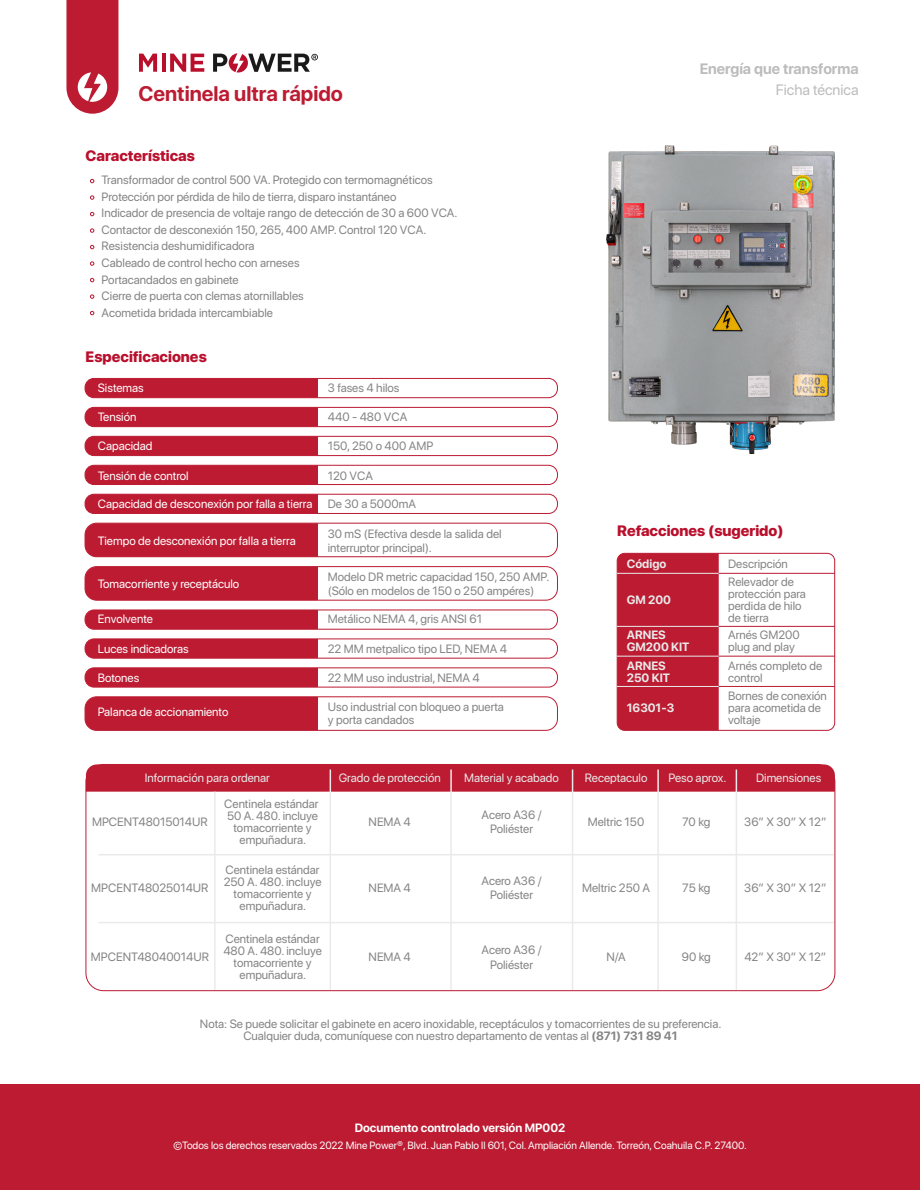
<style>
.page{position:relative;width:920px;height:1190px;background:#fff}
.page>*{position:absolute;margin:0;border:0;box-sizing:border-box;transform-origin:0 0}
.t1{font:700 21px "SF Pro Display";color:#bc1b32}
.t2{font:800 15px "SF Pro Display";color:#ba0f2c}
.t3{font:700 15px "SF Pro Display";color:#bcbcbc}
.t4{font:15px "SF Pro Display";color:#bcbcbc}
.t5{font:12px/12px "SF Pro Display";color:#848484}
.t6{font:12px "SF Pro Display";color:#fff}
.t7{font:12px "SF Pro Display";color:#eaeaea}
.t8{font:700 12px/12px "SF Pro Display";color:#eaeaea}
.t9{font:700 12px "SF Pro Display";color:#fff}
.t10{font:10.5px "SF Pro Display";color:#fff}
.s1{font-weight:700}
</style>
<div class="page">
<div style="left:0;top:1084px;width:919px;height:106px;background:#bc1b32"></div>
<svg style="left:139px;top:54px;width:18px;height:18px"></svg>
<hr style="left:162px;top:54px;width:4px;height:18px;background:#ba0f2c">
<svg style="left:170px;top:54px;width:34px;height:18px"></svg>
<svg style="left:213px;top:53px;width:105px;height:19px"></svg>
<svg style="left:66px;top:0;width:52px;height:114px;background:#c53b4e"></svg>
<img style="left:606px;top:145px;width:228px;height:309px">
<div style="left:85px;top:494px;width:473px;height:20px;border:1px solid #bc1b32;border-radius:9px"></div>
<div style="left:85px;top:494px;width:233px;height:19px;background:#bc1b32"></div>
<div style="left:85px;top:378px;width:473px;height:20px;border:1px solid #bc1b32;border-radius:9px"></div>
<div style="left:85px;top:566px;width:473px;height:34px;border:1px solid #bc1b32;border-radius:12px"></div>
<div style="left:85px;top:378px;width:233px;height:20px;background:#bc1b32"></div>
<div style="left:85px;top:407px;width:473px;height:20px;border:1px solid #bc1b32;border-radius:9px"></div>
<div style="left:85px;top:407px;width:233px;height:19px;background:#bc1b32"></div>
<div style="left:85px;top:436px;width:473px;height:20px;border:1px solid #bc1b32;border-radius:9px"></div>
<div style="left:85px;top:436px;width:233px;height:19px;background:#bc1b32"></div>
<div style="left:85px;top:465px;width:473px;height:20px;border:1px solid #bc1b32;border-radius:9px"></div>
<div style="left:85px;top:465px;width:233px;height:19px;background:#bc1b32"></div>
<div style="left:85px;top:609px;width:473px;height:20px;border:1px solid #bc1b32;border-radius:9px"></div>
<div style="left:85px;top:610px;width:233px;height:19px;background:#bc1b32"></div>
<div style="left:85px;top:638px;width:473px;height:20px;border:1px solid #bc1b32;border-radius:9px"></div>
<div style="left:85px;top:639px;width:233px;height:19px;background:#bc1b32"></div>
<div style="left:85px;top:667px;width:473px;height:20px;border:1px solid #bc1b32;border-radius:9px"></div>
<div style="left:85px;top:668px;width:233px;height:19px;background:#bc1b32"></div>
<div style="left:85px;top:566px;width:233px;height:34px;background:#bc1b32"></div>
<div style="left:85px;top:696px;width:473px;height:34px;border:1px solid #bc1b32;border-radius:12px"></div>
<div style="left:85px;top:697px;width:233px;height:33px;background:#bc1b32"></div>
<div style="left:85px;top:523px;width:473px;height:34px;border:1px solid #bc1b32;border-radius:12px"></div>
<div style="left:85px;top:523px;width:233px;height:34px;background:#bc1b32"></div>
<svg style="left:90px;top:179px;width:4px;height:4px"></svg>
<svg style="left:90px;top:195px;width:4px;height:5px"></svg>
<svg style="left:90px;top:212px;width:4px;height:4px"></svg>
<svg style="left:90px;top:228px;width:4px;height:5px"></svg>
<svg style="left:90px;top:245px;width:4px;height:4px"></svg>
<svg style="left:90px;top:261px;width:4px;height:5px"></svg>
<svg style="left:90px;top:278px;width:4px;height:4px"></svg>
<svg style="left:90px;top:294px;width:4px;height:5px"></svg>
<svg style="left:90px;top:311px;width:4px;height:4px"></svg>
<div style="left:616px;top:553px;width:219px;height:177px;border:1px solid #bc1b32;border-radius:8px"></div>
<div style="left:617px;top:553px;width:101px;height:177px;background:#bc1b32"></div>
<hr style="left:703px;top:573px;width:131px;height:1px;background:#bc1b32">
<hr style="left:616px;top:573px;width:102px;height:1px;background:#eaeaea">
<hr style="left:703px;top:686px;width:131px;height:1px;background:#bc1b32">
<hr style="left:616px;top:686px;width:102px;height:1px;background:#eaeaea">
<hr style="left:703px;top:626px;width:131px;height:1px;background:#bc1b32">
<hr style="left:616px;top:626px;width:102px;height:1px;background:#eaeaea">
<hr style="left:703px;top:656px;width:131px;height:1px;background:#bc1b32">
<hr style="left:616px;top:656px;width:102px;height:1px;background:#eaeaea">
<div style="left:86px;top:764px;width:748px;height:27px;background:#bc1b32"></div>
<hr style="left:214px;top:791px;width:1px;height:199px;background:#eaeaea">
<hr style="left:329px;top:769px;width:2px;height:221px;background:#eaeaea">
<hr style="left:450px;top:769px;width:2px;height:221px;background:#eaeaea">
<hr style="left:657px;top:769px;width:2px;height:221px;background:#eaeaea">
<hr style="left:735px;top:769px;width:2px;height:221px;background:#eaeaea">
<hr style="left:571px;top:769px;width:2px;height:221px;background:#eaeaea">
<div style="left:86px;top:764px;width:749px;height:227px;border:1px solid #bc1b32;border-radius:18px"></div>
<hr style="left:98px;top:854px;width:735px;height:1px;background:#eaeaea">
<hr style="left:98px;top:921px;width:735px;height:2px;background:#eaeaea">
<p class="t3" style="left:699px;top:58px;width:160px">Energía que transforma</p>
<h1 class="t1" style="left:139px;top:79px;width:206px">Centinela ultra rápido</h1>
<p class="t4" style="left:775px;top:79px;width:84px">Ficha técnica</p>
<p class="t2" style="left:86px;top:144px;width:111px">Características</p>
<p class="t5" style="left:102px;top:171px;width:357px;line-height:16.5px">Transformador de control 500 VA. Protegido con termomagnéticos Protección por pérdida de hilo de tierra, disparo instantáneo<br>Indicador de presencia de voltaje rango de detección de 30 a 600 VCA.<br>Contactor de desconexión 150, 265, 400 AMP. Control 120 VCA.<br>Resistencia deshumidificadora<br>Cableado de control hecho con arneses<br>Portacandados en gabinete<br>Cierre de puerta con clemas atornillables<br>Acometida bridada intercambiable</p>
<p class="t2" style="left:86px;top:346px;width:123px">Especificaciones</p>
<p class="t6" style="left:98px;top:379px;width:47px">Sistemas</p>
<p class="t6" style="left:98px;top:408px;width:40px">Tensión</p>
<p class="t6" style="left:98px;top:437px;width:56px">Capacidad</p>
<p class="t6" style="left:98px;top:467px;width:92px">Tensión de control</p>
<p class="t6" style="left:98px;top:495px;width:216px">Capacidad de desconexión por falla a tierra</p>
<p class="t5" style="left:328px;top:381px;width:73px">3 fases 4 hilos</p>
<p class="t5" style="left:328px;top:410px;width:81px">440 - 480 VCA</p>
<p class="t5" style="left:328px;top:439px;width:107px">150, 250 o 400 AMP</p>
<p class="t5" style="left:328px;top:468px;width:47px">120 VCA</p>
<p class="t5" style="left:328px;top:496px;width:90px">De 30 a 5000mA</p>
<p class="t6" style="left:98px;top:532px;width:199px">Tiempo de desconexión por falla a tierra</p>
<p class="t5" style="left:328px;top:526px;width:175px;line-height:13.5px">30 mS (Efectiva desde la salida del interruptor principal).</p>
<p class="t6" style="left:98px;top:575px;width:143px">Tomacorriente y receptáculo</p>
<p class="t6" style="left:98px;top:610px;width:57px">Envolvente</p>
<p class="t5" style="left:328px;top:569px;width:223px;line-height:13.5px">Modelo DR metric capacidad 150, 250 AMP. (Sólo en modelos de 150 o 250 ampéres)</p>
<p class="t5" style="left:328px;top:612px;width:156px">Metálico NEMA 4, gris ANSI 61</p>
<p class="t6" style="left:98px;top:640px;width:92px">Luces indicadoras</p>
<p class="t5" style="left:328px;top:642px;width:181px">22 MM metpalico tipo LED, NEMA 4</p>
<p class="t5" style="left:328px;top:671px;width:153px">22 MM uso industrial, NEMA 4</p>
<p class="t5" style="left:328px;top:699px;width:178px;line-height:13.5px">Uso industrial con bloqueo a puerta y porta candados</p>
<p class="t6" style="left:98px;top:669px;width:43px">Botones</p>
<p class="t6" style="left:98px;top:703px;width:132px">Palanca de accionamiento</p>
<p class="t2" style="left:617px;top:519px;width:168px">Refacciones (sugerido)</p>
<p class="t8" style="left:627px;top:557px;width:41px">Código</p>
<p class="t5" style="left:728px;top:557px;width:61px">Descripción</p>
<p class="t8" style="left:626px;top:593px;width:46px">GM 200</p>
<p class="t5" style="left:728px;top:575px;width:79px">Relevador de protección para perdida de hilo de tierra</p>
<p class="t8" style="left:627px;top:628px;width:64px">ARNES<br>GM200 KIT</p>
<p class="t5" style="left:728px;top:628px;width:73px">Arnés GM200 plug and play</p>
<p class="t8" style="left:627px;top:659px;width:45px">ARNES<br>250 KIT</p>
<p class="t5" style="left:728px;top:659px;width:96px">Arnés completo de control</p>
<p class="t8" style="left:627px;top:701px;width:49px">16301-3</p>
<p class="t5" style="left:728px;top:689px;width:100px">Bornes de conexión para acometida de voltaje</p>
<p class="t7" style="left:145px;top:769px;width:127px">Información para ordenar</p>
<p class="t7" style="left:584px;top:769px;width:64px">Receptaculo</p>
<p class="t7" style="left:668px;top:769px;width:60px">Peso aprox.</p>
<p class="t7" style="left:756px;top:769px;width:67px">Dimensiones</p>
<p class="t7" style="left:339px;top:769px;width:103px">Grado de protección</p>
<p class="t7" style="left:464px;top:769px;width:96px">Material y acabado</p>
<p class="t5" style="left:368px;top:815px;width:44px">NEMA 4</p>
<p class="t5" style="left:224px;top:797px;width:96px;text-align:center">Centinela estándar<br>50 A. 480. incluye tomacorriente y empuñadura.</p>
<p class="t5" style="left:481px;top:806px;width:62px;line-height:14.9px;text-align:center">Acero A36 /<br>Poliéster</p>
<p class="t5" style="left:744px;top:815px;width:84px">36” X 30” X 12”</p>
<p class="t5" style="left:588px;top:815px;width:58px">Meltric 150</p>
<p class="t5" style="left:682px;top:815px;width:30px">70 kg</p>
<p class="t5" style="left:92px;top:815px;width:117px">MPCENT48015014UR</p>
<p class="t5" style="left:91px;top:881px;width:119px">MPCENT48025014UR</p>
<p class="t5" style="left:91px;top:950px;width:119px">MPCENT48040014UR</p>
<p class="t5" style="left:224px;top:863px;width:99px;text-align:center">Centinela estándar<br>250 A. 480. incluye tomacorriente y empuñadura.</p>
<p class="t5" style="left:223px;top:932px;width:100px;text-align:center">Centinela estándar<br>480 A. 480. incluye tomacorriente y empuñadura.</p>
<p class="t5" style="left:368px;top:881px;width:44px">NEMA 4</p>
<p class="t5" style="left:368px;top:950px;width:44px">NEMA 4</p>
<p class="t5" style="left:481px;top:872px;width:62px;line-height:14.9px;text-align:center">Acero A36 /<br>Poliéster</p>
<p class="t5" style="left:481px;top:941px;width:62px;line-height:14.9px;text-align:center">Acero A36 /<br>Poliéster</p>
<p class="t5" style="left:582px;top:881px;width:69px">Meltric 250 A</p>
<p class="t5" style="left:606px;top:950px;width:21px">N/A</p>
<p class="t5" style="left:682px;top:881px;width:30px">75 kg</p>
<p class="t5" style="left:681px;top:950px;width:31px">90 kg</p>
<p class="t5" style="left:200px;top:1016px;width:523px;text-align:center">Nota: Se puede solicitar el gabinete en acero inoxidable, receptáculos y tomacorrientes de su preferencia.<br>Cualquier duda, comuníquese con nuestro departamento de ventas al <span class="s1">(871) 731 89 41</span></p>
<p class="t5" style="left:744px;top:881px;width:84px">36” X 30” X 12”</p>
<p class="t5" style="left:744px;top:950px;width:83px">42” X 30” X 12”</p>
<p class="t9" style="left:355px;top:1119px;width:212px">Documento controlado versión MP002</p>
<p class="t10" style="left:173px;top:1137px;width:575px">©Todos los derechos reservados 2022 Mine Power®, Blvd. Juan Pablo ll 601, Col. Ampliación Allende. Torreón, Coahuila C.P. 27400.</p>
</div>
